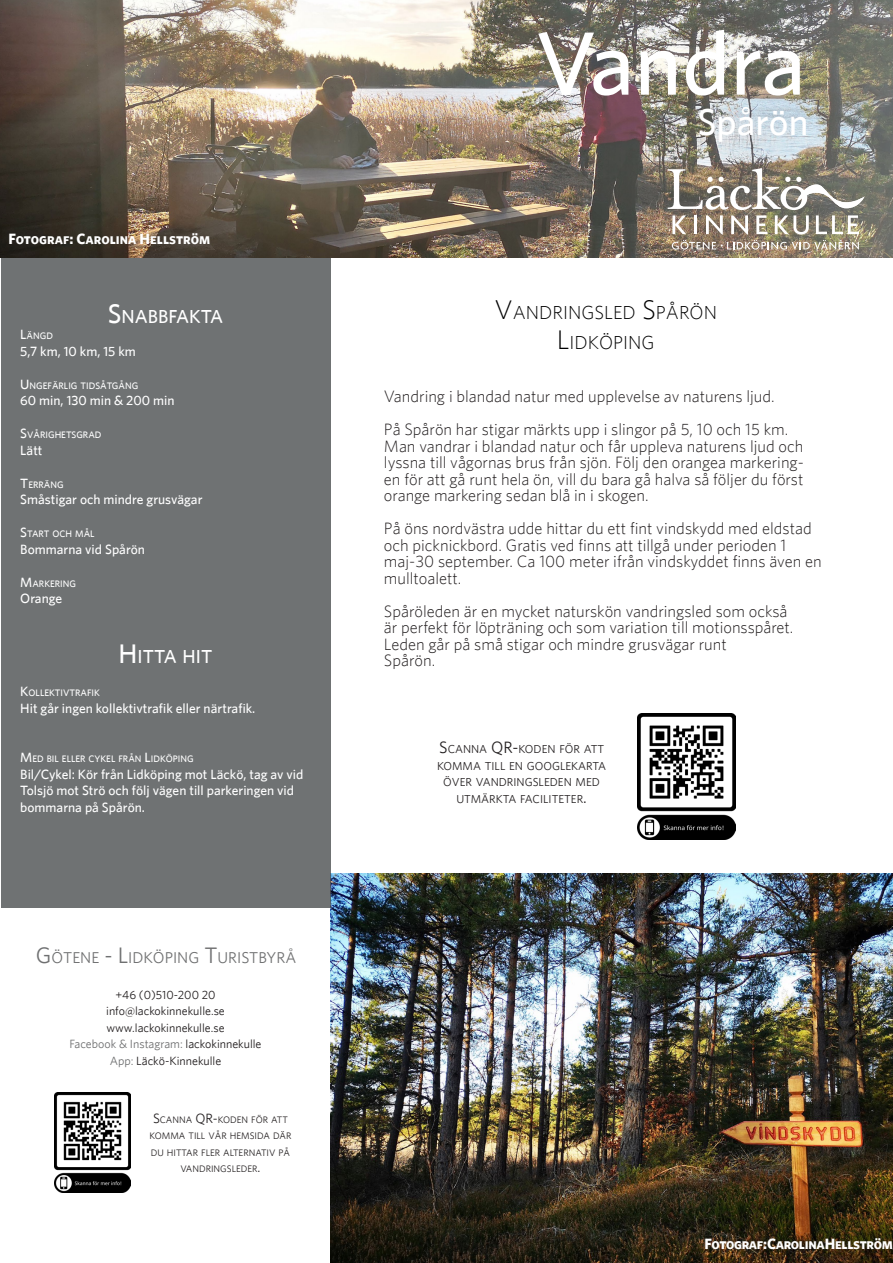
<style>
.page{position:relative;width:893px;height:1263px;background:#fff}
.page>*{position:absolute;margin:0;border:0;box-sizing:border-box;transform-origin:0 0}
.t1{font:500 90px "Whitney";color:#fff}
.t2{font:500 37.5px "Whitney";color:#fff}
.t3{font:300 18.9px "Whitney";color:#000001}
.t4{font:500 18.9px "Whitney";color:#fff}
.t5{font:300 16.5px/16.5px "Whitney";color:#231f20;text-align:justify}
.t6{font:15.75px "Whitney";color:#6f7071}
.t7{font:15px "Whitney Bold SC";letter-spacing:-.015em;color:#fff}
.t8{font:500 13.5px "Whitney";color:#fff}
.t9{font:12px/16.5px "Whitney";color:#231f20;text-align:center}
.t10{font:11.55px/16.5px "Whitney";color:#231f20;text-align:center}
.t11{font:500 9.45px "Whitney";color:#fff}
.t12{font:9.45px/16.5px "Whitney";color:#231f20;text-align:center}
.s1{font-size:27px}
.s2{font-size:13.5px}
.s3{font-size:22.5px}
.s4{color:#6f7071}
.s5{font-size:16.5px}
</style>
<div class="page">
<img style="left:330px;top:874px;width:563px;height:389px">
<img style="left:0;top:0;width:893px;height:258px">
<div style="left:1px;top:258px;width:329px;height:650px;background:#6f7273"></div>
<img style="left:54px;top:1093px;width:77px;height:99px">
<svg style="left:668px;top:168px;width:197px;height:82px"></svg>
<img style="left:638px;top:713px;width:98px;height:127px">
<p class="t7" style="left:9px;top:230px;width:203px">Fotograf: Carolina Hellström</p>
<p class="t4" style="left:108px;top:305px;width:117px"><span class="s1">S</span>NABBFAKTA</p>
<p class="t11" style="left:20px;top:330px;width:34px"><span class="s2">L</span>ÄNGD</p>
<p class="t8" style="left:20px;top:343px;width:117px">5,7 km, 10 km, 15 km</p>
<p class="t11" style="left:20px;top:380px;width:119px"><span class="s2">U</span>NGEFÄRLIG TIDSÅTGÅNG</p>
<p class="t8" style="left:20px;top:392px;width:156px">60 min, 130 min &amp; 200 min</p>
<p class="t11" style="left:20px;top:429px;width:83px"><span class="s2">S</span>VÅRIGHETSGRAD</p>
<p class="t8" style="left:20px;top:442px;width:24px">Lätt</p>
<p class="t11" style="left:20px;top:479px;width:45px"><span class="s2">T</span>ERRÄNG</p>
<p class="t8" style="left:20px;top:491px;width:184px">Småstigar och mindre grusvägar</p>
<p class="t11" style="left:20px;top:528px;width:75px"><span class="s2">S</span>TART OCH MÅL</p>
<p class="t8" style="left:20px;top:541px;width:126px">Bommarna vid Spårön</p>
<p class="t11" style="left:20px;top:578px;width:57px"><span class="s2">M</span>ARKERING</p>
<p class="t8" style="left:20px;top:590px;width:43px">Orange</p>
<p class="t4" style="left:119px;top:645px;width:95px"><span class="s1">H</span> ITTA HIT</p>
<p class="t11" style="left:20px;top:687px;width:81px"><span class="s2">K</span>OLLEKTIVTRAFIK</p>
<p class="t8" style="left:20px;top:700px;width:237px">Hit går ingen kollektivtrafik eller närtrafik.</p>
<p class="t11" style="left:20px;top:753px;width:175px"><span class="s2">M</span> ED BIL ELLER CYKEL FRÅN <span class="s2">L</span>IDKÖPING</p>
<p class="t8" style="left:20px;top:766px;width:285px">Bil/Cykel: Kör från Lidköping mot Läckö, tag av vid</p>
<p class="t8" style="left:20px;top:782px;width:275px">Tolsjö mot Strö och följ vägen till parkeringen vid</p>
<p class="t8" style="left:20px;top:799px;width:126px">bommarna på Spårön.</p>
<p class="t6" style="left:36px;top:948px;width:262px"><span class="s3">G</span> ÖTENE <span class="s3">- L</span>IDKÖPING <span class="s3">T</span>URISTBYRÅ</p>
<p class="t9" style="left:115px;top:986px;width:102px">+46 (0)510-200 20</p>
<p class="t9" style="left:70px;top:1003px;width:193px">info@lackokinnekulle.se www.lackokinnekulle.se<br><span class="s4">Facebook &amp; Instagram:</span> lackokinnekulle</p>
<p class="t9" style="left:110px;top:1052px;width:113px"><span class="s4">App:</span> Läckö-Kinnekulle</p>
<p class="t12" style="left:149px;top:1111px;width:142px"><span class="s2">S</span>CANNA <span class="s2">QR-</span>KODEN FÖR ATT<br>KOMMA TILL VÅR HEMSIDA DÄR<br>DU HITTAR FLER ALTERNATIV PÅ<br>VANDRINGSLEDER<span class="s2">.</span></p>
<p class="t1" style="left:536px;top:9px;width:272px">Vandra</p>
<p class="t2" style="left:697px;top:99px;width:113px">Spårön</p>
<p class="t3" style="left:494px;top:302px;width:224px"><span class="s1">V</span>ANDRINGSLED <span class="s1">S</span>PÅRÖN</p>
<p class="t3" style="left:557px;top:332px;width:99px"><span class="s1">L</span>IDKÖPING</p>
<p class="t5" style="left:384px;top:388px;width:392px">Vandring i blandad natur med upplevelse av naturens ljud.</p>
<p class="t5" style="left:384px;top:421px;width:406px">På Spårön har stigar märkts upp i slingor på 5, 10 och 15 km.</p>
<p class="t5" style="left:384px;top:437px;width:421px">Man vandrar i blandad natur och får uppleva naturens ljud och lyssna till vågornas brus från sjön. Följ den orangea markering&shy;en för att gå runt hela ön, vill du bara gå halva så följer du först orange markering sedan blå in i skogen.</p>
<p class="t5" style="left:384px;top:520px;width:429px">På öns nordvästra udde hittar du ett fint vindskydd med eldstad</p>
<p class="t5" style="left:384px;top:536px;width:404px">och picknickbord. Gratis ved finns att tillgå under perioden 1</p>
<p class="t5" style="left:384px;top:553px;width:439px">maj-30 september. Ca 100 meter ifrån vindskyddet finns även en</p>
<p class="t5" style="left:384px;top:569px;width:79px">mulltoalett.</p>
<p class="t5" style="left:384px;top:602px;width:405px">Spåröleden är en mycket naturskön vandringsled som också</p>
<p class="t5" style="left:384px;top:619px;width:411px">är perfekt för löpträning och som variation till motionsspåret.</p>
<p class="t5" style="left:384px;top:635px;width:344px">Leden går på små stigar och mindre grusvägar runt</p>
<p class="t5" style="left:384px;top:652px;width:53px">Spårön.</p>
<p class="t10" style="left:437px;top:741px;width:171px"><span class="s5">S</span>CANNA <span class="s5">QR-</span>KODEN FÖR ATT<br>KOMMA TILL EN GOOGLEKARTA<br>ÖVER VANDRINGSLEDEN MED<br>UTMÄRKTA FACILITETER<span class="s5">.</span></p>
<p class="t7" style="left:704px;top:1234px;width:190px">Fotograf: Carolina Hellström</p>
</div>
